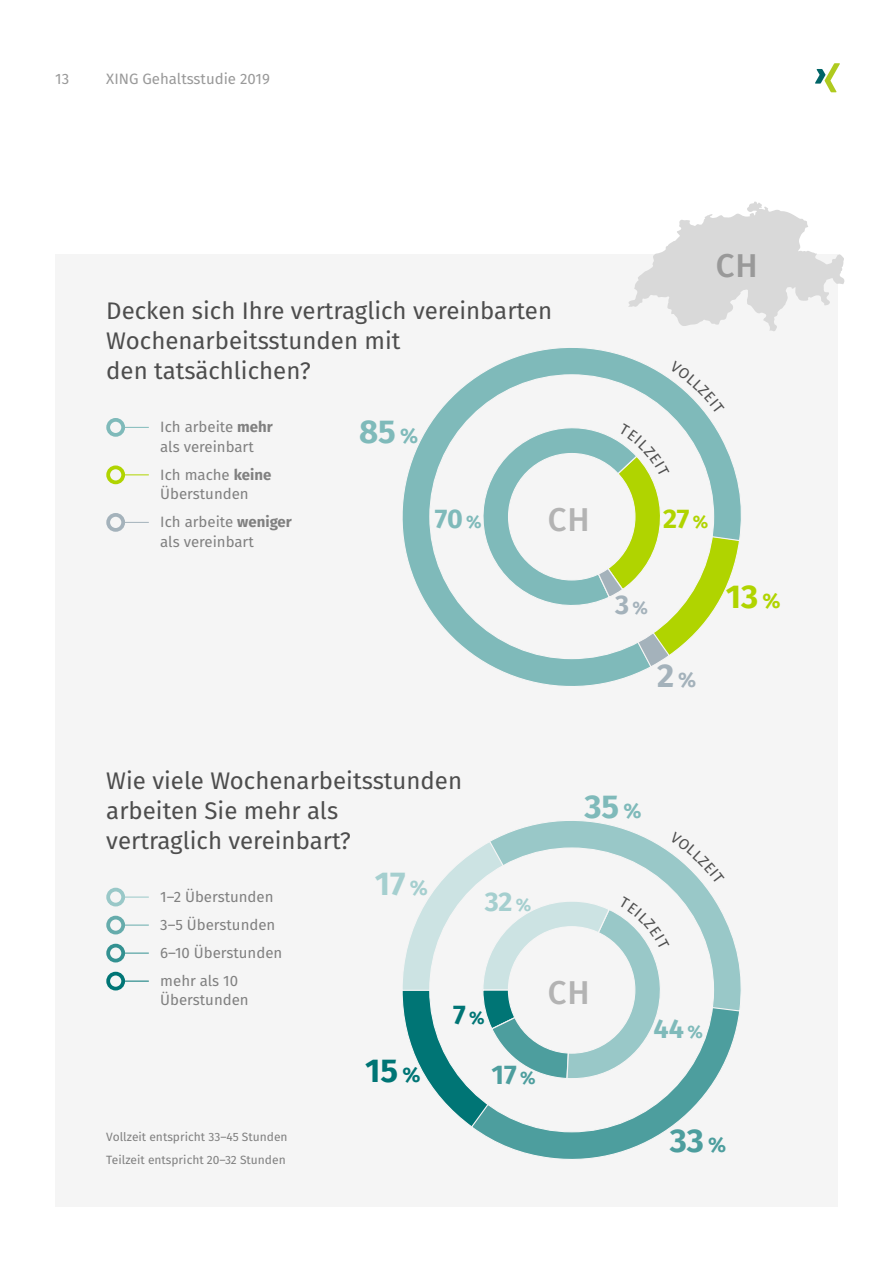
<style>
.page{position:relative;width:893px;height:1263px;background:#fff}
.page>*{position:absolute;margin:0;border:0;box-sizing:border-box;transform-origin:0 0}
.Text_4_-_infografik{font:700 33px "Fira Sans";color:#7fbaba}
.Text_4_-_infografik-2{font:500 33px "Fira Sans";color:#b3b3b3}
.Text_4_-_infografik-3{font:700 33px "Fira Sans";color:#4d9e9e}
.Text_4_-_infografik-4{font:700 33px "Fira Sans";color:#007575}
.Text_4_-_infografik-5{font:700 33px "Fira Sans";color:#b0d400}
.Text_4_-_infografik-6{font:700 33px "Fira Sans";color:#a5cfcf}
.Text_4_-_infografik-7{font:700 33px "Fira Sans";color:#a4b2bb}
.Text_4_-_infografik-8{font:500 33px "Fira Sans";color:#999}
.Text_4_-_infografik-9{font:700 27px "Fira Sans";color:#7fbaba}
.Text_4_-_infografik-10{font:700 27px "Fira Sans";color:#4d9e9e}
.Text_4_-_infografik-11{font:700 27px "Fira Sans";color:#b0d400}
.Text_4_-_infografik-12{font:700 27px "Fira Sans";color:#a5cfcf}
.Text_4_-_infografik-13{font:700 27px "Fira Sans";color:#a4b2bb}
.Text_4_-_infografik-14{font:700 27px "Fira Sans";color:#007575}
.H1__Infografik__16_2{font:24px/30px "Fira Sans";color:#4d4d4d}
.TX__Infografik__10_1{font:15px/19.5px "Fira Sans";color:#808080}
.t1{font:15px "Fira Sans";color:#999}
.BU__Grafik__8_11__re{font:12px "Fira Sans";color:#808080}
.s1{font-weight:700}
.s2{font-size:21px}
.s3{font-size:18px}
</style>
<div class="page">
<div style="left:55px;top:254px;width:783px;height:953px;background:#f5f5f5"></div>
<svg style="left:475px;top:1012px;width:264px;height:147px"></svg>
<svg style="left:514px;top:821px;width:227px;height:191px"></svg>
<svg style="left:628px;top:201px;width:217px;height:130px"></svg>
<svg style="left:402px;top:322px;width:343px;height:364px"></svg>
<div style="left:430px;top:375px;width:284px;height:284px;background:#f5f5f5;border-radius:50%"></div>
<svg style="left:125px;top:427px;width:24px;height:1px"></svg>
<div style="left:106px;top:418px;width:19px;height:19px;border:4px solid #7fbaba;border-radius:50%"></div>
<svg style="left:125px;top:474px;width:24px;height:1px"></svg>
<div style="left:106px;top:465px;width:19px;height:19px;border:4px solid #b0d400;border-radius:50%"></div>
<svg style="left:125px;top:522px;width:24px;height:1px"></svg>
<div style="left:106px;top:513px;width:19px;height:19px;border:4px solid #a4b2bb;border-radius:50%"></div>
<svg style="left:125px;top:897px;width:24px;height:1px"></svg>
<div style="left:106px;top:888px;width:19px;height:18px;border:4px solid #99c8c8;border-radius:50%"></div>
<svg style="left:125px;top:925px;width:24px;height:1px"></svg>
<div style="left:106px;top:916px;width:19px;height:18px;border:4px solid #66acac;border-radius:50%"></div>
<svg style="left:125px;top:953px;width:24px;height:1px"></svg>
<div style="left:106px;top:944px;width:19px;height:18px;border:4px solid #339191;border-radius:50%"></div>
<svg style="left:125px;top:981px;width:24px;height:1px"></svg>
<div style="left:106px;top:972px;width:19px;height:18px;border:4px solid #007575;border-radius:50%"></div>
<svg style="left:815px;top:63px;width:25px;height:29px"></svg>
<svg style="left:469px;top:360px;width:272px;height:308px"></svg>
<svg style="left:402px;top:831px;width:323px;height:298px"></svg>
<p class="t1" style="left:55px;top:67px;width:15px">13</p>
<p class="t1" style="left:106px;top:67px;width:165px">XING Gehaltsstudie 2019</p>
<p class="H1__Infografik__16_2" style="left:106px;top:295px;width:447px">Decken sich Ihre vertraglich vereinbarten<br>Wochenarbeitsstunden mit<br>den tatsächlichen?</p>
<p class="TX__Infografik__10_1" style="left:160px;top:417px;width:114px">Ich arbeite <span class="s1">mehr </span>als vereinbart</p>
<p class="TX__Infografik__10_1" style="left:160px;top:464px;width:113px">Ich mache <span class="s1">keine<br></span>Überstunden</p>
<p class="TX__Infografik__10_1" style="left:160px;top:512px;width:133px">Ich arbeite <span class="s1">weniger </span>als vereinbart</p>
<p class="Text_4_-_infografik" style="left:359px;top:403px;width:61px">85<span class="s2">%</span></p>
<p class="Text_4_-_infografik-9" style="left:435px;top:496px;width:48px">70<span class="s3">%</span></p>
<p class="Text_4_-_infografik-2" style="left:548px;top:493px;width:43px">CH</p>
<p class="Text_4_-_infografik-8" style="left:716px;top:239px;width:43px">CH</p>
<p class="Text_4_-_infografik-11" style="left:663px;top:496px;width:47px">27<span class="s3">%</span></p>
<p class="Text_4_-_infografik-13" style="left:615px;top:582px;width:34px">3<span class="s3">%</span></p>
<p class="Text_4_-_infografik-7" style="left:657px;top:648px;width:41px">2<span class="s2">%</span></p>
<p class="Text_4_-_infografik-5" style="left:726px;top:569px;width:56px">13<span class="s2">%</span></p>
<p class="H1__Infografik__16_2" style="left:106px;top:765px;width:357px">Wie viele Wochenarbeitsstunden arbeiten Sie mehr als<br>vertraglich vereinbart?</p>
<p class="TX__Infografik__10_1" style="left:160px;top:886px;width:115px">1–2 Überstunden</p>
<p class="TX__Infografik__10_1" style="left:160px;top:914px;width:117px">3–5 Überstunden</p>
<p class="TX__Infografik__10_1" style="left:160px;top:942px;width:124px">6–10 Überstunden</p>
<p class="TX__Infografik__10_1" style="left:160px;top:970px;width:90px">mehr als 10<br>Überstunden</p>
<p class="Text_4_-_infografik-6" style="left:375px;top:856px;width:54px">17<span class="s2">%</span></p>
<p class="Text_4_-_infografik-12" style="left:485px;top:879px;width:48px">32<span class="s3">%</span></p>
<p class="Text_4_-_infografik-4" style="left:365px;top:1043px;width:57px">15<span class="s2">%</span></p>
<p class="Text_4_-_infografik-14" style="left:453px;top:991px;width:33px">7<span class="s3">%</span></p>
<p class="Text_4_-_infografik-10" style="left:491px;top:1052px;width:46px">17<span class="s3">%</span></p>
<p class="Text_4_-_infografik" style="left:584px;top:778px;width:59px">35<span class="s2">%</span></p>
<p class="Text_4_-_infografik-2" style="left:548px;top:966px;width:43px">CH</p>
<p class="Text_4_-_infografik-9" style="left:653px;top:1006px;width:51px">44<span class="s3">%</span></p>
<p class="BU__Grafik__8_11__re" style="left:106px;top:1127px;width:183px">Vollzeit entspricht 33–45 Stunden</p>
<p class="BU__Grafik__8_11__re" style="left:106px;top:1150px;width:181px">Teilzeit entspricht 20–32 Stunden</p>
<p class="Text_4_-_infografik-3" style="left:670px;top:1113px;width:58px">33<span class="s2">%</span></p>
</div>
